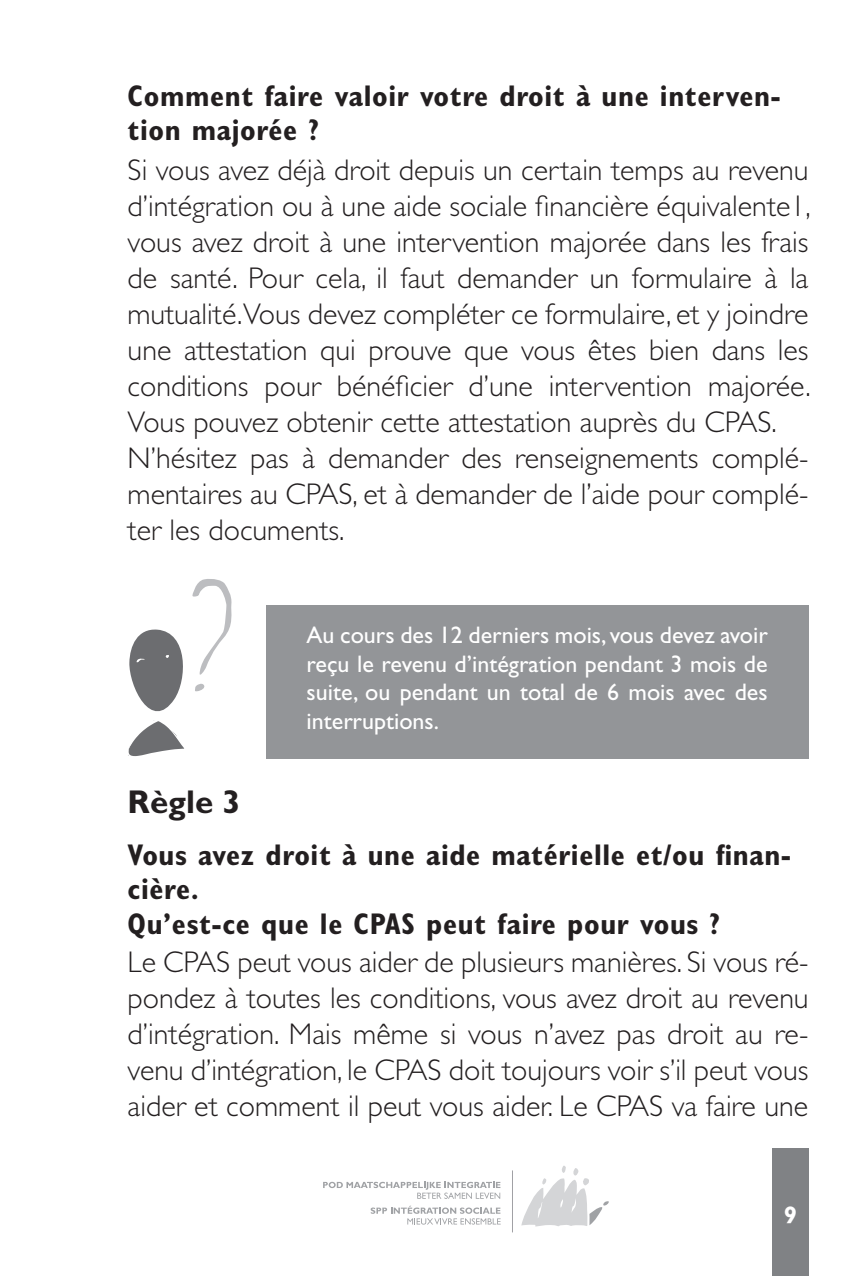
<style>
.page{position:relative;width:851px;height:1276px;background:#fff}
.page>*{position:absolute;margin:0;border:0;box-sizing:border-box;transform-origin:0 0}
.t1{font:700 33px "Gill Sans Std";color:#231f20}
.t2{font:300 30px/36px "Gill Sans Std";color:#231f20;text-align:justify}
.t3{font:700 condensed 30px/34.5px "Gill Sans Std";letter-spacing:.02em;color:#231f20}
.t4{font:24px/28.8px "Gill Sans Std";color:#fff;text-align:justify}
.t5{font:700 24px "Gill Sans Std";color:#fff}
</style>
<div class="page">
<div style="left:772px;top:1148px;width:36px;height:128px;background:#808285"></div>
<svg style="left:323px;top:1181px;width:177px;height:17px"></svg>
<svg style="left:370px;top:1205px;width:130px;height:19px"></svg>
<svg style="left:521px;top:1166px;width:87px;height:60px"></svg>
<hr style="left:512px;top:1170px;width:1px;height:62px;background:#a1a1a5">
<div style="left:266px;top:605px;width:542px;height:153px;background:#939598"></div>
<svg style="left:128px;top:579px;width:103px;height:178px"></svg>
<p class="t3" style="left:128px;top:78px;width:654px">Comment faire valoir votre droit à une interven&shy;tion majorée ?</p>
<p class="t2" style="left:128px;top:152px;width:684px;text-align:left">Si vous avez déjà droit depuis un certain temps au revenu d’intégration ou à une aide sociale financière équivalente1, vous avez droit à une intervention majorée dans les frais de santé. Pour cela, il faut demander un formulaire à la mutualité.Vous devez compléter ce formulaire, et y joindre une attestation qui prouve que vous êtes bien dans les conditions pour bénéficier d’une intervention majorée.<br>Vous pouvez obtenir cette attestation auprès du CPAS.<br>N’hésitez pas à demander des renseignements complé&shy;mentaires au CPAS, et à demander de l’aide pour complé&shy;ter les documents.</p>
<p class="t4" style="left:306px;top:620px;width:462px">Au cours des 12 derniers mois, vous devez avoir reçu le revenu d’intégration pendant 3 mois de suite, ou pendant un total de 6 mois avec des interruptions.</p>
<p class="t1" style="left:128px;top:782px;width:114px">Règle 3</p>
<p class="t3" style="left:128px;top:837px;width:665px">Vous avez droit à une aide matérielle et/ou finan&shy;cière.<br>Qu’est-ce que le CPAS peut faire pour vous ?</p>
<p class="t2" style="left:128px;top:944px;width:682px">Le CPAS peut vous aider de plusieurs manières. Si vous ré&shy;pondez à toutes les conditions, vous avez droit au revenu d’intégration. Mais même si vous n’avez pas droit au re&shy;venu d’intégration, le CPAS doit toujours voir s’il peut vous aider et comment il peut vous aider. Le CPAS va faire une</p>
<p class="t5" style="left:783px;top:1200px;width:15px">9</p>
</div>
